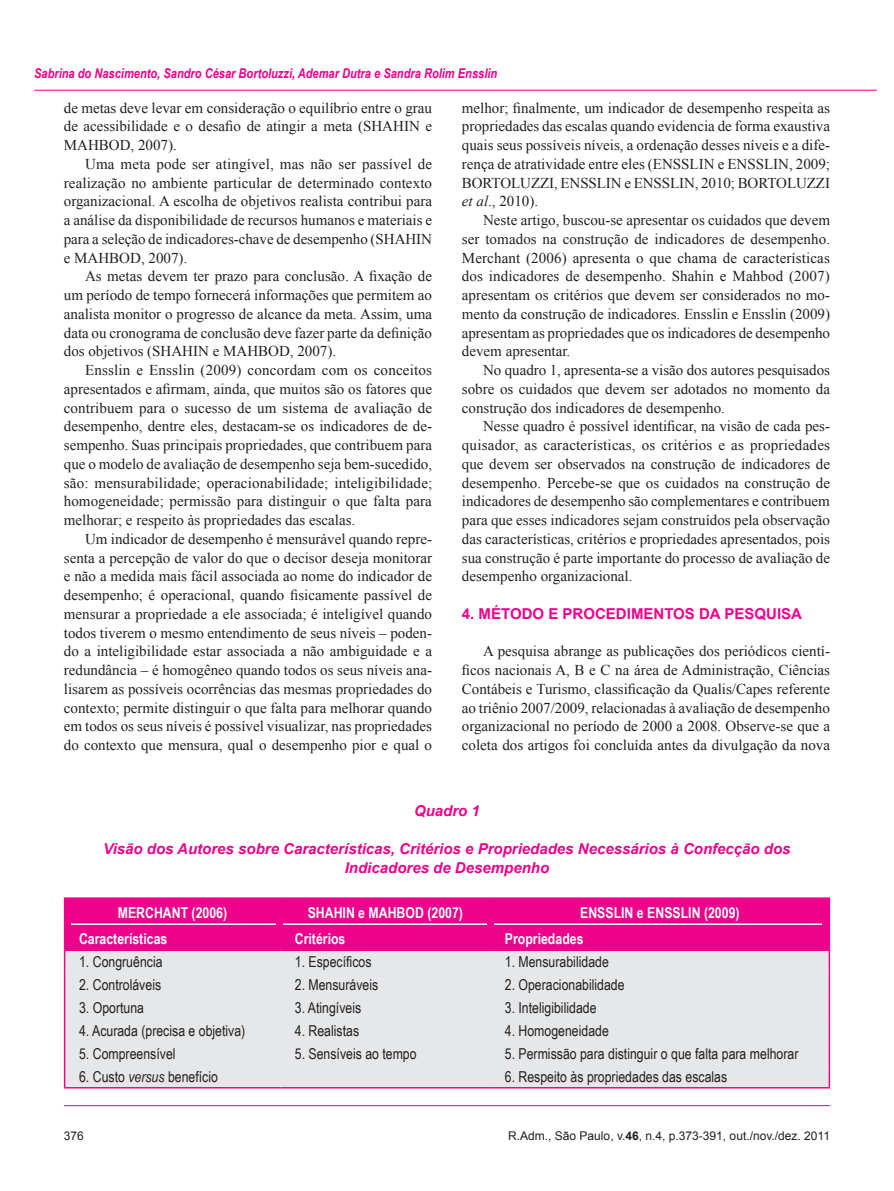
<style>
.page{position:relative;width:894px;height:1191px;background:#fff}
.page>*{position:absolute;margin:0;border:0;box-sizing:border-box;transform-origin:0 0}
.t1{font:15px/18.8px "Times New Roman";color:#231f20;text-align:justify}
.t2{font:15px "Arial Narrow";color:#231f20}
.t3{font:italic 700 15px/18.8px "Arial";color:#ed028c;text-align:center}
.t4{font:700 15px "Arial Narrow";color:#fff}
.t5{font:700 15px "Arial";color:#ed028c}
.t6{font:italic 700 13.5px "Arial Narrow";color:#ed028c}
.t7{font:12px "Arial";color:#231f20}
.s1{font-style:italic}
.s2{font-weight:700}
</style>
<div class="page">
<hr style="left:64px;top:1105px;width:765px;height:1px;background:#ed028c">
<hr style="left:34px;top:90px;width:842px;height:1px;background:#ed028c">
<hr style="left:64px;top:1087px;width:216px;height:1px;background:#ed028c">
<hr style="left:280px;top:1087px;width:210px;height:1px;background:#ed028c">
<hr style="left:490px;top:1087px;width:339px;height:1px;background:#ed028c">
<hr style="left:64px;top:897px;width:216px;height:2px;background:#ed028c">
<hr style="left:280px;top:897px;width:210px;height:2px;background:#ed028c">
<hr style="left:490px;top:897px;width:339px;height:2px;background:#ed028c">
<svg style="left:64px;top:898px;width:765px;height:189px;background:#e8aad0"></svg>
<hr style="left:64px;top:949px;width:216px;height:2px;background:#ed028c">
<hr style="left:280px;top:949px;width:210px;height:2px;background:#ed028c">
<hr style="left:490px;top:949px;width:339px;height:2px;background:#ed028c">
<div style="left:276px;top:916px;width:6px;height:15px;background:#ed028c"></div>
<div style="left:486px;top:916px;width:7px;height:15px;background:#ed028c"></div>
<div style="left:822px;top:918px;width:6px;height:14px;background:#ed028c"></div>
<div style="left:65px;top:916px;width:6px;height:14px;background:#ed028c"></div>
<p class="t6" style="left:34px;top:63px;width:464px">Sabrina do Nascimento, Sandro César Bortoluzzi, Ademar Dutra e Sandra Rolim Ensslin</p>
<p class="t1" style="left:64px;top:98px;width:369px">de metas deve levar em consideração o equilíbrio entre o grau de acessibilidade e o desafio de atingir a meta (SHAHIN e MAHBOD, 2007).</p>
<p class="t1" style="left:64px;top:154px;width:370px;text-indent:21px">Uma meta pode ser atingível, mas não ser passível de realização no ambiente particular de determinado contexto organizacional. A escolha de objetivos realista contribui para a análise da disponibilidade de recursos humanos e materiais e para a seleção de indicadores-chave de desempenho (SHAHIN e MAHBOD, 2007).</p>
<p class="t1" style="left:64px;top:267px;width:369px;text-indent:21px">As metas devem ter prazo para conclusão. A fixação de um período de tempo fornecerá informações que permitem ao analista monitor o progresso de alcance da meta. Assim, uma data ou cronograma de conclusão deve fazer parte da definição dos objetivos (SHAHIN e MAHBOD, 2007).</p>
<p class="t1" style="left:64px;top:360px;width:370px;text-indent:21px">Ensslin e Ensslin (2009) concordam com os conceitos apresentados e afirmam, ainda, que muitos são os fatores que contribuem para o sucesso de um sistema de avaliação de desempenho, dentre eles, destacam-se os indicadores de de&shy;sempenho. Suas principais propriedades, que contribuem para que o modelo de avaliação de desempenho seja bem-sucedido, são: mensurabilidade; operacionabilidade; inteligibilidade; homogeneidade; permissão para distinguir o que falta para melhorar; e respeito às propriedades das escalas.</p>
<p class="t1" style="left:64px;top:529px;width:369px;text-indent:21px">Um indicador de desempenho é mensurável quando repre&shy;senta a percepção de valor do que o decisor deseja monitorar e não a medida mais fácil associada ao nome do indicador de desempenho; é operacional, quando fisicamente passível de mensurar a propriedade a ele associada; é inteligível quando todos tiverem o mesmo entendimento de seus níveis – poden&shy;do a inteligibilidade estar associada a não ambiguidade e a redundância – é homogêneo quando todos os seus níveis ana&shy;lisarem as possíveis ocorrências das mesmas propriedades do contexto; permite distinguir o que falta para melhorar quando em todos os seus níveis é possível visualizar, nas propriedades do contexto que mensura, qual o desempenho pior e qual o</p>
<p class="t1" style="left:461px;top:98px;width:369px">melhor; finalmente, um indicador de desempenho respeita as propriedades das escalas quando evidencia de forma exaustiva quais seus possíveis níveis, a ordenação desses níveis e a dife&shy;rença de atratividade entre eles (ENSSLIN e ENSSLIN, 2009; BORTOLUZZI, ENSSLIN e ENSSLIN, 2010; BORTOLUZZI <span class="s1">et al</span>., 2010).</p>
<p class="t1" style="left:461px;top:210px;width:369px;text-indent:21px">Neste artigo, buscou-se apresentar os cuidados que devem ser tomados na construção de indicadores de desempenho.<br>Merchant (2006) apresenta o que chama de características dos indicadores de desempenho. Shahin e Mahbod (2007) apresentam os critérios que devem ser considerados no mo&shy;mento da construção de indicadores. Ensslin e Ensslin (2009) apresentam as propriedades que os indicadores de desempenho devem apresentar.</p>
<p class="t1" style="left:461px;top:360px;width:369px;text-indent:21px">No quadro 1, apresenta-se a visão dos autores pesquisados sobre os cuidados que devem ser adotados no momento da construção dos indicadores de desempenho.</p>
<p class="t1" style="left:461px;top:417px;width:369px;text-indent:21px">Nesse quadro é possível identificar, na visão de cada pes&shy;quisador, as características, os critérios e as propriedades que devem ser observados na construção de indicadores de desempenho. Percebe-se que os cuidados na construção de indicadores de desempenho são complementares e contribuem para que esses indicadores sejam construídos pela observação das características, critérios e propriedades apresentados, pois sua construção é parte importante do processo de avaliação de desempenho organizacional.</p>
<p class="t5" style="left:461px;top:603px;width:341px">4. MÉTODO E PROCEDIMENTOS DA PESQUISA</p>
<p class="t1" style="left:461px;top:642px;width:369px;text-indent:21px">A pesquisa abrange as publicações dos periódicos cientí&shy;ficos nacionais A, B e C na área de Administração, Ciências Contábeis e Turismo, classificação da Qualis/Capes referente ao triênio 2007/2009, relacionadas à avaliação de desempenho organizacional no período de 2000 a 2008. Observe-se que a coleta dos artigos foi concluída antes da divulgação da nova</p>
<p class="t3" style="left:414px;top:802px;width:67px">Quadro 1</p>
<p class="t3" style="left:103px;top:839px;width:688px">Visão dos Autores sobre Características, Critérios e Propriedades Necessários à Confecção dos<br>Indicadores de Desempenho</p>
<p class="t4" style="left:118px;top:901px;width:111px">MERCHANT (2006)</p>
<p class="t4" style="left:307px;top:901px;width:157px">SHAHIN e MAHBOD (2007)</p>
<p class="t4" style="left:580px;top:901px;width:161px">ENSSLIN e ENSSLIN (2009)</p>
<p class="t4" style="left:79px;top:927px;width:90px">Características</p>
<p class="t4" style="left:295px;top:927px;width:52px">Critérios</p>
<p class="t4" style="left:504px;top:927px;width:80px">Propriedades</p>
<p class="t2" style="left:79px;top:951px;width:85px">1. Congruência</p>
<p class="t2" style="left:295px;top:951px;width:78px">1. Específicos</p>
<p class="t2" style="left:504px;top:951px;width:105px">1. Mensurabilidade</p>
<p class="t2" style="left:79px;top:973px;width:84px">2. Controláveis</p>
<p class="t2" style="left:295px;top:973px;width:85px">2. Mensuráveis</p>
<p class="t2" style="left:504px;top:973px;width:121px">2. Operacionabilidade</p>
<p class="t2" style="left:79px;top:996px;width:66px">3. Oportuna</p>
<p class="t2" style="left:295px;top:996px;width:68px">3. Atingíveis</p>
<p class="t2" style="left:504px;top:996px;width:93px">3. Inteligibilidade</p>
<p class="t2" style="left:79px;top:1019px;width:168px">4. Acurada (precisa e objetiva)</p>
<p class="t2" style="left:295px;top:1019px;width:66px">4. Realistas</p>
<p class="t2" style="left:504px;top:1019px;width:105px">4. Homogeneidade</p>
<p class="t2" style="left:79px;top:1042px;width:98px">5. Compreensível</p>
<p class="t2" style="left:295px;top:1042px;width:123px">5. Sensíveis ao tempo</p>
<p class="t2" style="left:504px;top:1042px;width:295px">5. Permissão para distinguir o que falta para melhorar</p>
<p class="t2" style="left:79px;top:1065px;width:140px">6. Custo <span class="s1">versus</span> benefício</p>
<p class="t2" style="left:504px;top:1065px;width:224px">6. Respeito às propriedades das escalas</p>
<p class="t7" style="left:64px;top:1128px;width:22px">376</p>
<p class="t7" style="left:508px;top:1128px;width:323px">R.Adm., São Paulo, v.<span class="s2">46</span>, n.4, p.373-391, out./nov./dez. 2011</p>
</div>
